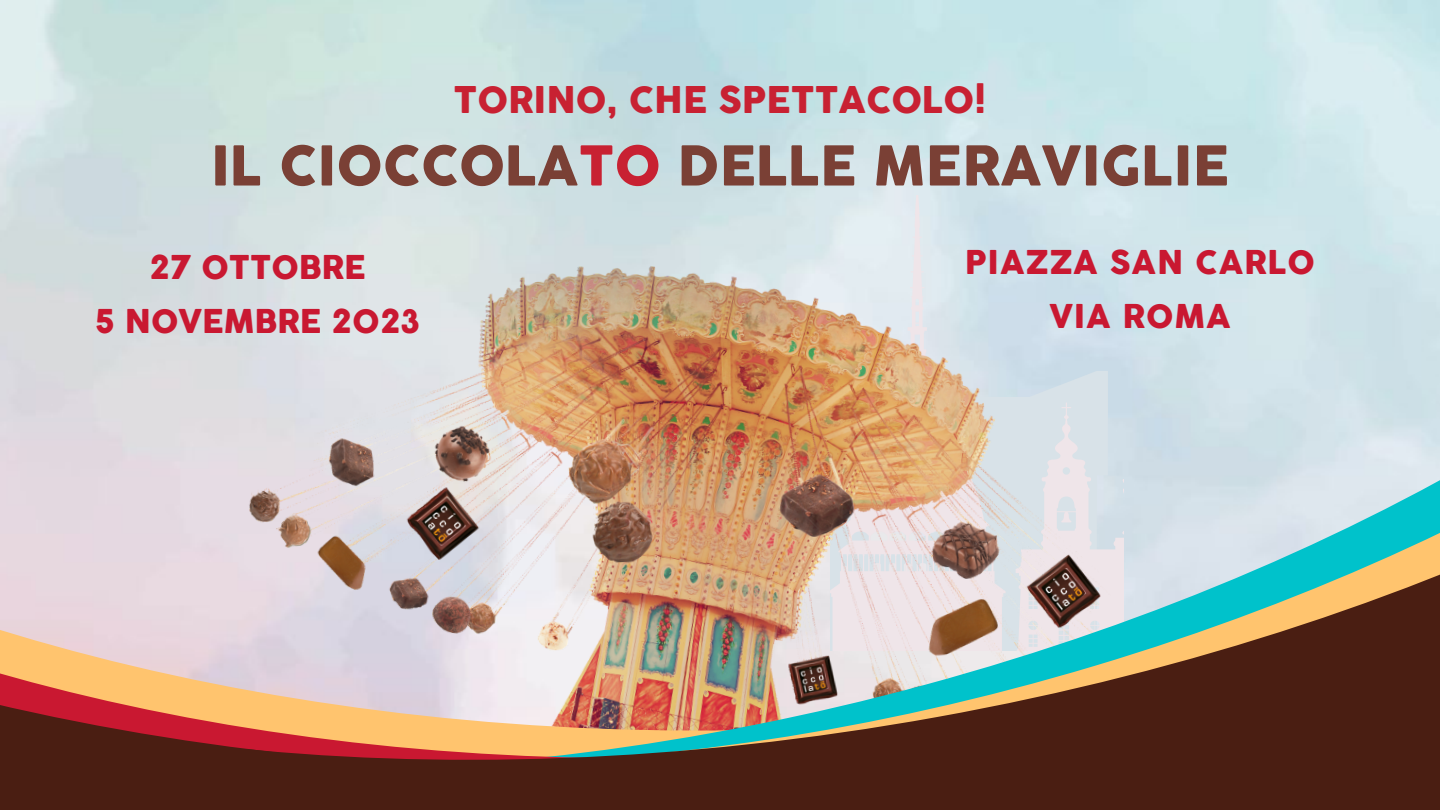
<style>
.page{position:relative;width:1440px;height:810px;background:#fff}
.page>*{position:absolute;margin:0;border:0;box-sizing:border-box;transform-origin:0 0}
.t1{font:54.2px "COCOGOOSE";color:#7a4035}
.t2{font:36px "COCOGOOSE";color:#c82132}
.t3{font:32.1px "COCOGOOSE";color:#c91831}
.t4{font:32.1px "COCOGOOSE";letter-spacing:.03em;color:#c91831}
.s1{color:#c82132}
</style>
<div class="page">
<img style="left:25px;top:137px;width:1391px;height:482px">
<svg style="left:0;top:619px;width:217px;height:55px;background:#eecfbb"></svg>
<svg style="left:265px;top:429px;width:196px;height:71px;background:#cec3c4"></svg>
<img style="left:461px;top:405px;width:979px;height:95px">
<svg style="left:0;top:678px;width:217px;height:132px;background:#813827"></svg>
<svg style="left:217px;top:500px;width:1223px;height:310px;background:#9a897c"></svg>
<p class="t2" style="left:454px;top:76px;width:534px">TORINO, CHE SPETTACOLO!</p>
<p class="t1" style="left:211px;top:129px;width:1020px">IL CIOCCOLA<span class="s1">TO</span> DELLE MERAVIGLIE</p>
<p class="t3" style="left:150px;top:245px;width:218px">27 OTTOBRE</p>
<p class="t3" style="left:95px;top:299px;width:326px">5 NOVEMBRE 2023</p>
<p class="t4" style="left:965px;top:240px;width:351px">PIAZZA SAN CARLO</p>
<p class="t3" style="left:1049px;top:294px;width:183px">VIA ROMA</p>
</div>
